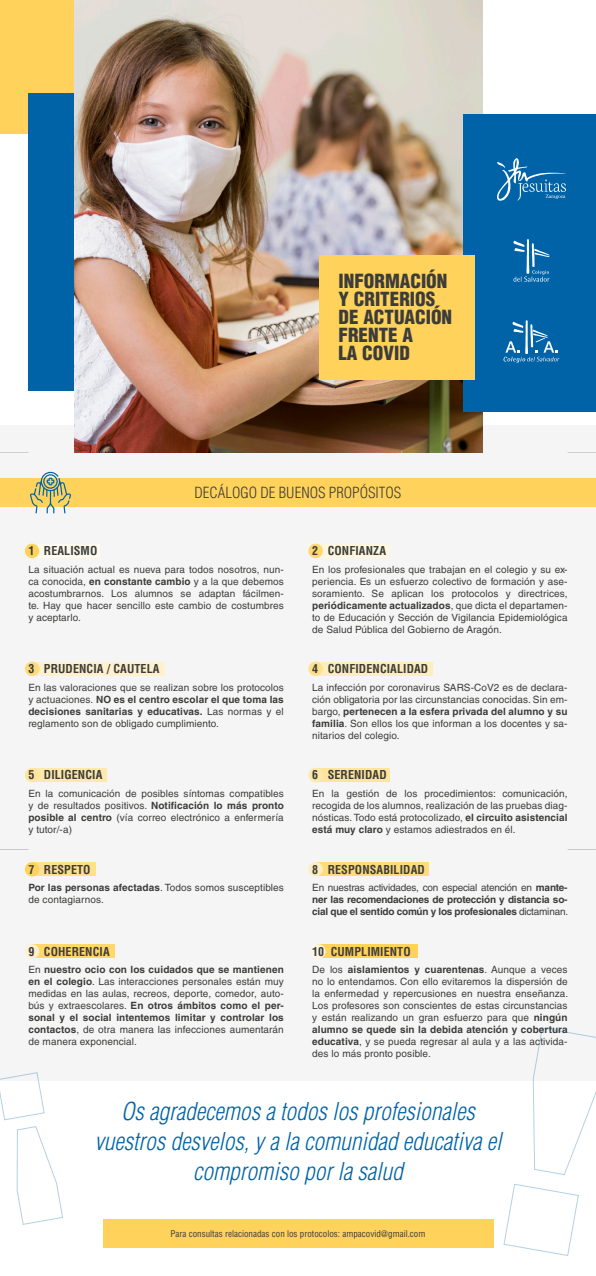
<style>
.page{position:relative;width:596px;height:1276px;background:#fff}
.page>*{position:absolute;margin:0;border:0;box-sizing:border-box;transform-origin:0 0}
.t1{font:italic 300 condensed 24px/30px "Helvetica LT Std";color:#0063a7;text-align:center}
.t2{font:900 condensed 19px/18px "Helvetica LT Std";color:#3c3c3a}
.t3{font:300 condensed 15px "Helvetica LT Std";color:#3c3c3a}
.t4{font:700 condensed 12px "Helvetica LT Std";letter-spacing:.01em;color:#3c3c3a}
.t5{font:10px/12px "Helvetica LT Std";letter-spacing:.01em;color:#3c3c3a;text-align:justify}
.t6{font:700 10px/12px "Helvetica LT Std";letter-spacing:-.02em;color:#3c3c3a;text-align:justify}
.t7{font:condensed 9px "Helvetica LT Std";color:#3c3c3a}
.s1{font-weight:700}
.s2{font-weight:400}
</style>
<div class="page">
<div style="left:0;top:425px;width:595px;height:655px;background:#f5f5f5"></div>
<div style="left:0;top:478px;width:595px;height:29px;background:#ffd35b"></div>
<div style="left:0;top:0;width:161px;height:134px;background:#ffd35b"></div>
<div style="left:28px;top:94px;width:136px;height:296px;background:#0063a7"></div>
<img style="left:75px;top:0;width:407px;height:453px">
<div style="left:463px;top:115px;width:132px;height:297px;background:#0063a7"></div>
<svg style="left:503px;top:320px;width:56px;height:43px"></svg>
<svg style="left:513px;top:239px;width:36px;height:43px"></svg>
<div style="left:319px;top:255px;width:155px;height:125px;background:#ffd35b"></div>
<svg style="left:497px;top:158px;width:69px;height:43px"></svg>
<div style="left:32px;top:544px;width:67px;height:13px;background:#fefaee"></div>
<div style="left:25px;top:544px;width:14px;height:14px;background:#ffd35b;border-radius:50%"></div>
<div style="left:315px;top:544px;width:74px;height:13px;background:#fef6de"></div>
<div style="left:308px;top:544px;width:14px;height:14px;background:#ffd76b;border-radius:50%"></div>
<div style="left:31px;top:662px;width:134px;height:13px;background:#fff1ce"></div>
<div style="left:25px;top:661px;width:15px;height:15px;background:#fedc7c;border-radius:50%"></div>
<div style="left:315px;top:662px;width:117px;height:13px;background:#ffeebd"></div>
<div style="left:308px;top:661px;width:14px;height:15px;background:#fee08d;border-radius:50%"></div>
<div style="left:32px;top:768px;width:75px;height:13px;background:#fee9ac"></div>
<div style="left:25px;top:767px;width:14px;height:15px;background:#fee59d;border-radius:50%"></div>
<div style="left:315px;top:768px;width:75px;height:13px;background:#fee59d"></div>
<div style="left:308px;top:767px;width:14px;height:15px;background:#fee9ac;border-radius:50%"></div>
<div style="left:32px;top:862px;width:64px;height:14px;background:#fee08d"></div>
<div style="left:25px;top:862px;width:14px;height:14px;background:#ffd35b;border-radius:50%"></div>
<div style="left:315px;top:862px;width:114px;height:14px;background:#fedc7c"></div>
<div style="left:308px;top:862px;width:14px;height:14px;background:#ffeebd;border-radius:50%"></div>
<div style="left:32px;top:945px;width:82px;height:13px;background:#ffd76b"></div>
<div style="left:25px;top:944px;width:14px;height:14px;background:#fff1ce;border-radius:50%"></div>
<div style="left:317px;top:945px;width:100px;height:13px;background:#ffd35b"></div>
<div style="left:311px;top:944px;width:14px;height:14px;background:#fef6de;border-radius:50%"></div>
<svg style="left:0;top:1072px;width:63px;height:153px"></svg>
<svg style="left:503px;top:1027px;width:92px;height:229px"></svg>
<svg style="left:30px;top:472px;width:41px;height:41px"></svg>
<div style="left:103px;top:1219px;width:390px;height:28px;background:#ffd35b"></div>
<svg style="left:567px;top:452px;width:28px;height:1px"></svg>
<svg style="left:567px;top:849px;width:28px;height:1px"></svg>
<svg style="left:0;top:452px;width:28px;height:1px"></svg>
<svg style="left:0;top:849px;width:28px;height:1px"></svg>
<h2 class="t2" style="left:338px;top:272px;width:115px">INFORMACIÓN<br>Y CRITERIOS<br>DE ACTUACIÓN<br>FRENTE A<br>LA COVID</h2>
<h3 class="t3" style="left:194px;top:483px;width:208px">DECÁLOGO DE BUENOS PROPÓSITOS</h3>
<p class="t4" style="left:28px;top:543px;width:71px">1 REALISMO</p>
<p class="t5" style="left:28px;top:563px;width:257px">La situación actual es nueva para todos nosotros, nun&shy;ca conocida, <span class="s1">en constante cambio</span> y a la que debemos acostumbrarnos. Los alumnos se adaptan fácilmen&shy;te. Hay que hacer sencillo este cambio de costumbres y aceptarlo.</p>
<p class="t4" style="left:28px;top:661px;width:133px">3 PRUDENCIA / CAUTELA</p>
<p class="t5" style="left:28px;top:681px;width:257px">En las valoraciones que se realizan sobre los protocolos y actuaciones. <span class="s1">NO es el centro escolar el que toma las decisiones sanitarias y educativas.</span> Las normas y el reglamento son de obligado cumplimiento.</p>
<p class="t4" style="left:28px;top:767px;width:75px">5 DILIGENCIA</p>
<p class="t5" style="left:28px;top:787px;width:257px">En la comunicación de posibles síntomas compatibles y de resultados positivos. <span class="s1">Notificación lo más pronto posible al centro</span> (vía correo electrónico a enfermería y tutor/-a)</p>
<p class="t4" style="left:28px;top:861px;width:64px">7 RESPETO</p>
<p class="t5" style="left:28px;top:882px;width:257px"><span class="s1">Por las personas afectadas</span>. Todos somos susceptibles de contagiarnos.</p>
<p class="t4" style="left:28px;top:943px;width:83px">9 COHERENCIA</p>
<p class="t5" style="left:28px;top:963px;width:257px">En <span class="s1">nuestro ocio con los cuidados que se mantienen en el colegio</span>. Las interacciones personales están muy medidas en las aulas, recreos, deporte, comedor, auto&shy;bús y extraescolares. <span class="s1">En otros ámbitos como el per&shy;sonal y el social intentemos limitar y controlar los contactos</span>, de otra manera las infecciones aumentarán de manera exponencial.</p>
<p class="t4" style="left:312px;top:543px;width:75px">2 CONFIANZA</p>
<p class="t5" style="left:312px;top:563px;width:257px">En los profesionales que trabajan en el colegio y su ex&shy;periencia. Es un esfuerzo colectivo de formación y ase&shy;soramiento. Se aplican los protocolos y directrices, <span class="s1">periódicamente actualizados</span>, que dicta el departamen&shy;to de Educación y Sección de Vigilancia Epidemiológica de Salud Pública del Gobierno de Aragón.</p>
<p class="t4" style="left:312px;top:661px;width:117px">4 CONFIDENCIALIDAD</p>
<p class="t5" style="left:312px;top:681px;width:257px">La infección por coronavirus SARS-CoV2 es de declara&shy;ción obligatoria por las circunstancias conocidas. Sin em&shy;bargo, <span class="s1">pertenecen a la esfera privada del alumno y su familia</span>. Son ellos los que informan a los docentes y sa&shy;nitarios del colegio.</p>
<p class="t4" style="left:312px;top:767px;width:76px">6 SERENIDAD</p>
<p class="t5" style="left:312px;top:787px;width:257px">En la gestión de los procedimientos: comunicación, recogida de los alumnos, realización de las pruebas diag&shy;nósticas. Todo está protocolizado, <span class="s1">el circuito asistencial está muy claro</span> y estamos adiestrados en él.</p>
<p class="t4" style="left:312px;top:861px;width:114px">8 RESPONSABILIDAD</p>
<p class="t6" style="left:312px;top:881px;width:257px"><span class="s2">En nuestras actividades, con especial atención en</span> mante&shy;ner las recomendaciones de protección y distancia so&shy;cial que el sentido común y los profesionales <span class="s2">dictaminan.</span></p>
<p class="t4" style="left:312px;top:943px;width:100px">10 CUMPLIMIENTO</p>
<p class="t5" style="left:312px;top:963px;width:257px">De los <span class="s1">aislamientos y cuarentenas</span>. Aunque a veces no lo entendamos. Con ello evitaremos la dispersión de la enfermedad y repercusiones en nuestra enseñanza.<br>Los profesores son conscientes de estas circunstancias y están realizando un gran esfuerzo para que <span class="s1">ningún alumno se quede sin la debida atención y cobertura educativa</span>, y se pueda regresar al aula y a las activida&shy;des lo más pronto posible.</p>
<h1 class="t1" style="left:94px;top:1097px;width:408px">Os agradecemos a todos los profesionales vuestros desvelos, y a la comunidad educativa el compromiso por la salud</h1>
<p class="t7" style="left:170px;top:1227px;width:256px">Para consultas relacionadas con los protocolos: ampacovid@gmail.com</p>
</div>
